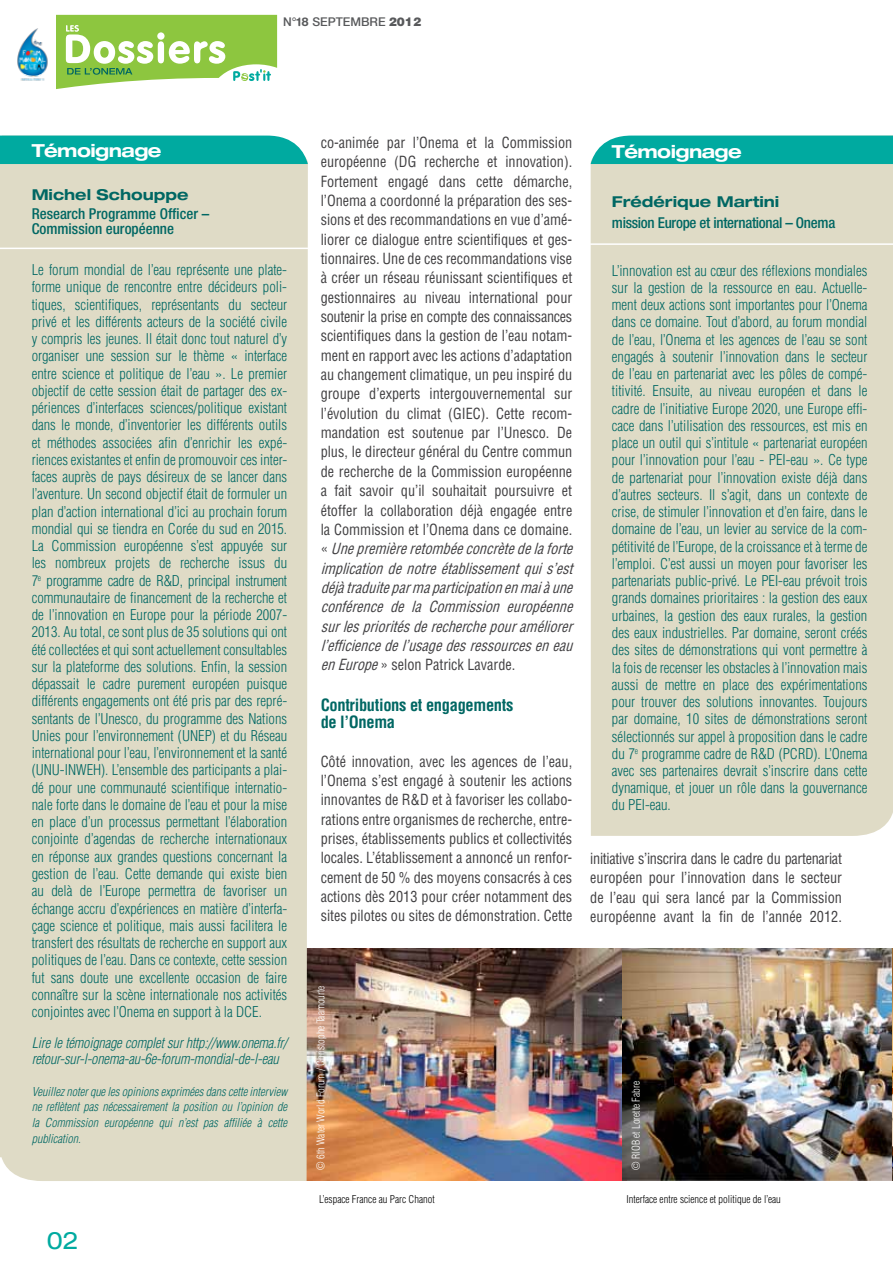
<style>
.page{position:relative;width:893px;height:1263px;background:#fff}
.page>*{position:absolute;margin:0;border:0;box-sizing:border-box;transform-origin:0 0}
.t1{font:expanded 24px "Helvetica Neue";color:#00aaa0}
.t2{font:700 expanded 18px "Helvetica Neue";letter-spacing:-.03em;color:#fff}
.t3{font:700 condensed 16.5px/16.8px "Helvetica";letter-spacing:-.02em;color:#006763}
.t4{font:condensed 15px/19.4px "Helvetica";color:#414042;text-align:justify;scale:.95 1}
.t5{font:500 condensed 15px/15px "Helvetica Neue";color:#006763}
.t6{font:500 condensed 15px "Helvetica Neue";letter-spacing:-.02em;color:#006763}
.t7{font:700 expanded 15px "Helvetica Neue";color:#006763}
.t8{font:300 condensed 14.55px/17.2px "Helvetica";color:#006763;text-align:justify}
.t9{font:italic 300 condensed 14.25px/15.8px "Helvetica";letter-spacing:-.01em;color:#006763}
.t10{font:italic 300 condensed 12px/15.8px "Helvetica";color:#006763;text-align:justify}
.t11{font:500 12px "Helvetica Neue";color:#58595b}
.t12{font:300 condensed 10.5px "Helvetica";color:#000}
.t13{font:300 condensed 10.5px "Helvetica";color:#fff}
.s1{font-family:"Helvetica Rounded";font-weight:700}
.s2{font-family:"Helvetica";font-weight:900}
.s3{font-style:italic}
</style>
<div class="page">
<img style="left:308px;top:948px;width:315px;height:233px">
<svg style="left:56px;top:15px;width:221px;height:74px"></svg>
<div style="left:0;top:164px;width:308px;height:1017px;background:#dfdbc6"></div>
<hr style="left:0;top:248px;width:308px;height:1px;background:#fff">
<div style="left:0;top:136px;width:308px;height:28px;background:#00aaa0"></div>
<div style="left:591px;top:164px;width:302px;height:672px;background:#dfdbc6"></div>
<hr style="left:590px;top:243px;width:303px;height:2px;background:#fff">
<div style="left:591px;top:136px;width:302px;height:28px;background:#00aaa0"></div>
<img style="left:623px;top:948px;width:270px;height:233px">
<img style="left:17px;top:29px;width:31px;height:52px">
<p class="t11" style="left:283px;top:15px;width:139px">N°<span class="s1">18</span> SEPTEMBRE <span class="s2">2012</span></p>
<p class="t2" style="left:32px;top:139px;width:131px">Témoignage</p>
<p class="t7" style="left:32px;top:185px;width:158px">Michel Schouppe</p>
<p class="t5" style="left:32px;top:206px;width:179px">Research Programme Officer –<br>Commission européenne</p>
<p class="t8" style="left:32px;top:261px;width:257px">Le forum mondial de l’eau représente une plate&shy;forme unique de rencontre entre décideurs poli&shy;tiques, scientifiques, représentants du secteur privé et les différents acteurs de la société civile y compris les jeunes. Il était donc tout naturel d’y organiser une session sur le thème « interface entre science et politique de l’eau ». Le premier objectif de cette session était de partager des ex&shy;périences d’interfaces sciences/politique existant dans le monde, d’inventorier les différents outils et méthodes associées afin d’enrichir les expé&shy;riences existantes et enfin de promouvoir ces inter&shy;faces auprès de pays désireux de se lancer dans l’aventure. Un second objectif était de formuler un plan d’action international d’ici au prochain forum mondial qui se tiendra en Corée du sud en 2015.<br>La Commission européenne s’est appuyée sur les nombreux projets de recherche issus du 7<sup>e</sup> programme cadre de R&amp;D, principal instrument communautaire de financement de la recherche et de l’innovation en Europe pour la période 2007- 2013. Au total, ce sont plus de 35 solutions qui ont été collectées et qui sont actuellement consultables sur la plateforme des solutions. Enfin, la session dépassait le cadre purement européen puisque différents engagements ont été pris par des repré&shy;sentants de l’Unesco, du programme des Nations Unies pour l’environnement (UNEP) et du Réseau international pour l’eau, l’environnement et la santé (UNU-INWEH). L’ensemble des participants a plai&shy;dé pour une communauté scientifique internatio&shy;nale forte dans le domaine de l’eau et pour la mise en place d’un processus permettant l’élaboration conjointe d’agendas de recherche internationaux en réponse aux grandes questions concernant la gestion de l’eau. Cette demande qui existe bien au delà de l’Europe permettra de favoriser un échange accru d’expériences en matière d’interfa&shy;çage science et politique, mais aussi facilitera le transfert des résultats de recherche en support aux politiques de l’eau. Dans ce contexte, cette session fut sans doute une excellente occasion de faire connaître sur la scène internationale nos activités conjointes avec l’Onema en support à la DCE.</p>
<p class="t9" style="left:32px;top:1035px;width:257px">Lire le témoignage complet sur http://www.onema.fr/ retour-sur-l-onema-au-6e-forum-mondial-de-l-eau</p>
<p class="t10" style="left:32px;top:1083px;width:257px">Veuillez noter que les opinions exprimées dans cette interview ne reflètent pas nécessairement la position ou l’opinion de la Commission européenne qui n’est pas affiliée à cette publication.</p>
<p class="t4" style="left:321px;top:132px;width:272px;text-align:left">co-animée par l’Onema et la Commission européenne (DG recherche et innovation).<br>Fortement engagé dans cette démarche, l’Onema a coordonné la préparation des ses&shy;sions et des recommandations en vue d’amé&shy;liorer ce dialogue entre scientifiques et ges&shy;tionnaires. Une de ces recommandations vise à créer un réseau réunissant scientifiques et gestionnaires au niveau international pour soutenir la prise en compte des connaissances scientifiques dans la gestion de l’eau notam&shy;ment en rapport avec les actions d’adaptation au changement climatique, un peu inspiré du groupe d’experts intergouvernemental sur l’évolution du climat (GIEC). Cette recom&shy;mandation est soutenue par l’Unesco. De plus, le directeur général du Centre commun de recherche de la Commission européenne a fait savoir qu’il souhaitait poursuivre et étoffer la collaboration déjà engagée entre la Commission et l’Onema dans ce domaine. « <span class="s3">Unepremièreretombéeconcrètedelaforte implicationdenotreétablissementquis’est déjàtraduiteparmaparticipationenmaiàune conférence de la Commission européenne surlesprioritésderecherchepouraméliorer l’efficiencedel’usagedesressourceseneau enEurope</span>» selon Patrick Lavarde.</p>
<p class="t3" style="left:321px;top:697px;width:194px">Contributions et engagements de l’Onema</p>
<p class="t4" style="left:321px;top:751px;width:266px">Côté innovation, avec les agences de l’eau, l’Onema s’est engagé à soutenir les actions innovantes de R&amp;D et à favoriser les collabo&shy;rations entre organismes de recherche, entre&shy;prises, établissements publics et collectivités locales. L’établissement a annoncé un renfor&shy;cement de 50 % des moyens consacrés à ces actions dès 2013 pour créer notamment des sites pilotes ou sites de démonstration. Cette</p>
<p class="t2" style="left:612px;top:140px;width:131px">Témoignage</p>
<p class="t7" style="left:612px;top:192px;width:169px">Frédérique Martini</p>
<p class="t6" style="left:612px;top:213px;width:225px">mission Europe et international – Onema</p>
<p class="t8" style="left:612px;top:262px;width:257px">L’innovation est au cœur des réflexions mondiales sur la gestion de la ressource en eau. Actuelle&shy;ment deux actions sont importantes pour l’Onema dans ce domaine. Tout d’abord, au forum mondial de l’eau, l’Onema et les agences de l’eau se sont engagés à soutenir l’innovation dans le secteur de l’eau en partenariat avec les pôles de compé&shy;titivité. Ensuite, au niveau européen et dans le cadre de l’initiative Europe 2020, une Europe effi&shy;cace dans l’utilisation des ressources, est mis en place un outil qui s’intitule « partenariat européen pour l’innovation pour l’eau - PEI-eau ». Ce type de partenariat pour l’innovation existe déjà dans d’autres secteurs. Il s’agit, dans un contexte de crise, de stimuler l’innovation et d’en faire, dans le domaine de l’eau, un levier au service de la com&shy;pétitivité de l’Europe, de la croissance et à terme de l’emploi. C’est aussi un moyen pour favoriser les partenariats public-privé. Le PEI-eau prévoit trois grands domaines prioritaires : la gestion des eaux urbaines, la gestion des eaux rurales, la gestion des eaux industrielles. Par domaine, seront créés des sites de démonstrations qui vont permettre à la fois de recenser les obstacles à l’innovation mais aussi de mettre en place des expérimentations pour trouver des solutions innovantes. Toujours par domaine, 10 sites de démonstrations seront sélectionnés sur appel à proposition dans le cadre du 7<sup>e</sup> programme cadre de R&amp;D (PCRD). L’Onema avec ses partenaires devrait s’inscrire dans cette dynamique, et jouer un rôle dans la gouvernance du PEI-eau.</p>
<p class="t4" style="left:590px;top:848px;width:266px">initiative s’inscrira dans le cadre du partenariat européen pour l’innovation dans le secteur de l’eau qui sera lancé par la Commission européenne avant la fin de l’année 2012.</p>
<p class="t13" style="left:314px;top:1169px;width:185px;rotate:-90deg">© 6th Water World Forum / Christophe Taamourte</p>
<p class="t13" style="left:630px;top:1169px;width:90px;rotate:-90deg">© RIOB et Lorette Fabre</p>
<h1 class="t1" style="left:47px;top:1225px;width:34px">02</h1>
<p class="t12" style="left:319px;top:1193px;width:117px">L’espace France au Parc Chanot</p>
<p class="t12" style="left:626px;top:1193px;width:156px">Interface entre science et politique de l’eau</p>
</div>
